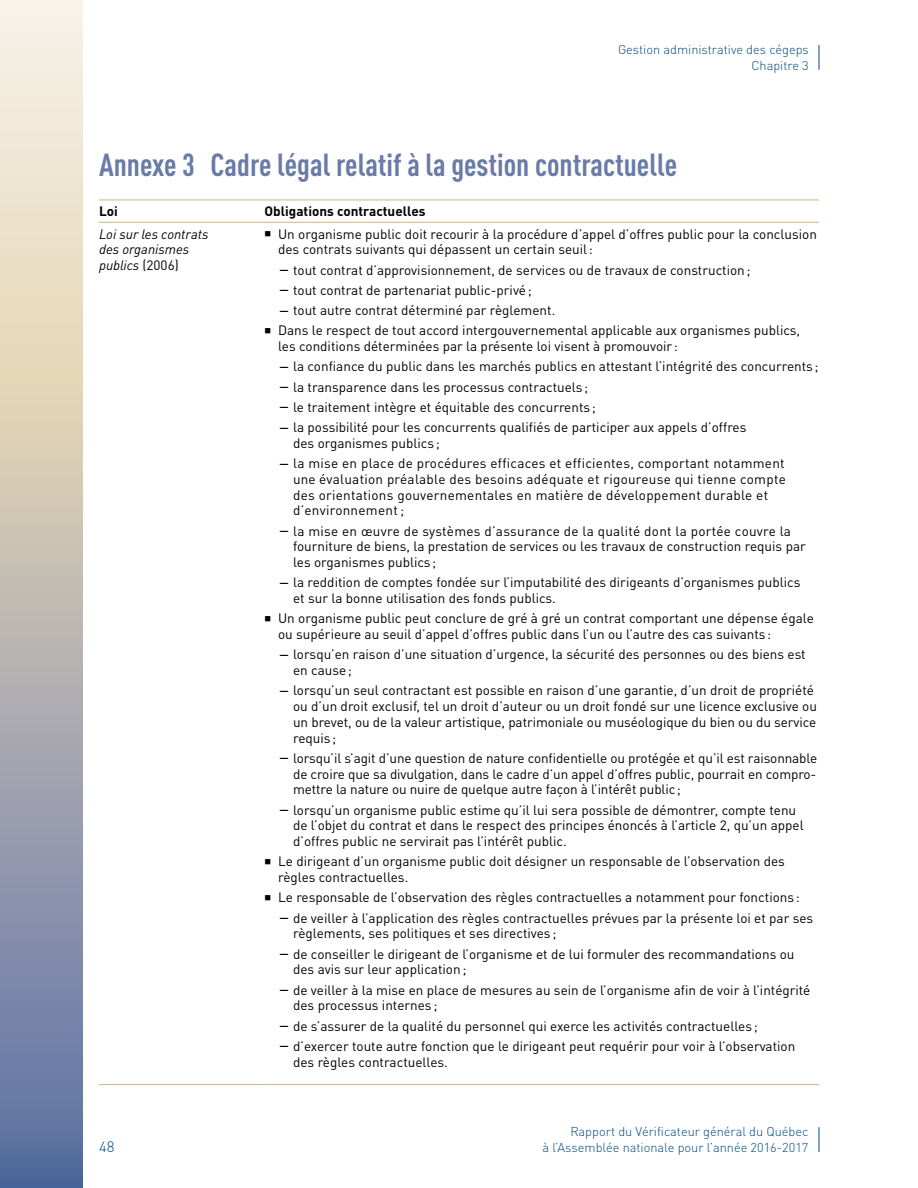
<style>
.page{position:relative;width:918px;height:1188px;background:#fff}
.page>*{position:absolute;margin:0;border:0;box-sizing:border-box;transform-origin:0 0}
.t1{font:700 condensed 31.5px "DIN Offc";color:#697ba7}
.t2{font:300 15px "DIN Offc";color:#004983}
.t3{font:13.5px/15.8px "DIN Offc";color:#000}
.t4{font:13.5px/15.8px "DIN Offc";letter-spacing:.02em;color:#000}
.t5{font:italic 13.5px/15.8px "DIN Offc";color:#000}
.t6{font:700 13.5px "DIN Offc";color:#000}
.t7{font:300 12.75px/15.8px "DIN Offc";color:#004983;text-align:right}
.s1{font-style:normal}
.s2{font-weight:700;font-size:9px}
</style>
<div class="page">
<svg style="left:819px;top:1127px;width:1px;height:25px"></svg>
<svg style="left:819px;top:45px;width:1px;height:25px"></svg>
<svg style="left:0;top:0;width:82px;height:1188px;background:#b8b7b8"></svg>
<hr style="left:99px;top:200px;width:166px;height:1px;background:#cfb67b">
<hr style="left:265px;top:200px;width:554px;height:1px;background:#cfb67b">
<hr style="left:99px;top:222px;width:166px;height:1px;background:#cfb67b">
<hr style="left:265px;top:222px;width:554px;height:1px;background:#cfb67b">
<hr style="left:99px;top:1084px;width:166px;height:1px;background:#cfb67b">
<hr style="left:265px;top:1084px;width:554px;height:1px;background:#cfb67b">
<p class="t7" style="left:618px;top:41px;width:192px">Gestion administrative des cégeps<br>Chapitre 3</p>
<h1 class="t1" style="left:99px;top:145px;width:580px">Annexe 3 Cadre légal relatif à la gestion contractuelle</h1>
<p class="t6" style="left:99px;top:203px;width:20px">Loi</p>
<p class="t6" style="left:265px;top:203px;width:162px">Obligations contractuelles</p>
<p class="t5" style="left:99px;top:226px;width:111px">Loi sur les contrats des organismes publics <span class="s1">(2006)</span></p>
<p class="t3" style="left:278px;top:226px;width:540px">Un organisme public doit recourir à la procédure d’appel d’offres public pour la conclusion des contrats suivants qui dépassent un certain seuil:</p>
<p class="t3" style="left:280px;top:262px;width:473px"><span class="s2">—</span> tout contrat d’approvisionnement, de services ou de travaux de construction;</p>
<p class="t3" style="left:280px;top:282px;width:254px"><span class="s2">—</span> tout contrat de partenariat public-privé;</p>
<p class="t3" style="left:278px;top:300px;width:524px;line-height:20.2px"><span class="s2">—</span> tout autre contrat déterminé par règlement.<br>Dans le respect de tout accord intergouvernemental applicable aux organismes publics,</p>
<p class="t3" style="left:278px;top:338px;width:401px">les conditions déterminées par la présente loi visent à promouvoir :</p>
<p class="t3" style="left:280px;top:358px;width:541px"><span class="s2">—</span> la confiance du public dans les marchés publics en attestant l’intégrité des concurrents ;</p>
<p class="t3" style="left:280px;top:379px;width:310px"><span class="s2">—</span> la transparence dans les processus contractuels ;</p>
<p class="t3" style="left:280px;top:399px;width:318px"><span class="s2">—</span> le traitement intègre et équitable des concurrents ;</p>
<p class="t3" style="left:293px;top:419px;width:455px;text-indent:-14px"><span class="s2">—</span> la possibilité pour les concurrents qualifiés de participer aux appels d’offres des organismes publics ;</p>
<p class="t4" style="left:293px;top:455px;width:494px;text-indent:-14px"><span class="s2">—</span> la mise en place de procédures efficaces et efficientes, comportant notamment une évaluation préalable des besoins adéquate et rigoureuse qui tienne compte des orientations gouvernementales en matière de développement durable et d’environnement;</p>
<p class="t3" style="left:293px;top:523px;width:514px;text-indent:-14px"><span class="s2">—</span> la mise en œuvre de systèmes d’assurance de la qualité dont la portée couvre la fourniture de biens, la prestation de services ou les travaux de construction requis par les organismes publics ;</p>
<p class="t3" style="left:293px;top:574px;width:509px;text-indent:-14px"><span class="s2">—</span> la reddition de comptes fondée sur l’imputabilité des dirigeants d’organismes publics et sur la bonne utilisation des fonds publics.</p>
<p class="t3" style="left:278px;top:610px;width:537px">Un organisme public peut conclure de gré à gré un contrat comportant une dépense égale ou supérieure au seuil d’appel d’offres public dans l’un ou l’autre des cas suivants :</p>
<p class="t3" style="left:293px;top:646px;width:514px;text-indent:-14px"><span class="s2">—</span> lorsqu’en raison d’une situation d’urgence, la sécurité des personnes ou des biens est en cause;</p>
<p class="t3" style="left:293px;top:682px;width:525px;text-indent:-14px"><span class="s2">—</span> lorsqu’un seul contractant est possible en raison d’une garantie, d’un droit de propriété ou d’un droit exclusif, tel un droit d’auteur ou un droit fondé sur une licence exclusive ou un brevet, ou de la valeur artistique, patrimoniale ou muséologique du bien ou du service requis ;</p>
<p class="t3" style="left:293px;top:750px;width:526px;text-align:justify;text-indent:-14px"><span class="s2">—</span> lorsqu’il s’agit d’une question de nature confidentielle ou protégée et qu’il est raisonnable de croire que sa divulgation, dans le cadre d’un appel d’offres public, pourrait en compro&shy;mettre la nature ou nuire de quelque autre façon à l’intérêt public;</p>
<p class="t3" style="left:293px;top:802px;width:512px;text-indent:-14px"><span class="s2">—</span> lorsqu’un organisme public estime qu’il lui sera possible de démontrer, compte tenu de l’objet du contrat et dans le respect des principes énoncés à l’article 2, qu’un appel d’offres public ne servirait pas l’intérêt public.</p>
<p class="t3" style="left:278px;top:853px;width:508px">Le dirigeant d’un organisme public doit désigner un responsable de l’observation des règles contractuelles.</p>
<p class="t3" style="left:278px;top:889px;width:523px">Le responsable de l’observation des règles contractuelles a notamment pour fonctions :</p>
<p class="t3" style="left:293px;top:910px;width:522px;text-indent:-14px"><span class="s2">—</span> de veiller à l’application des règles contractuelles prévues par la présente loi et par ses règlements, ses politiques et ses directives ;</p>
<p class="t3" style="left:293px;top:946px;width:503px;text-indent:-14px"><span class="s2">—</span> de conseiller le dirigeant de l’organisme et de lui formuler des recommandations ou des avis sur leur application;</p>
<p class="t3" style="left:293px;top:982px;width:519px;text-indent:-14px"><span class="s2">—</span> de veiller à la mise en place de mesures au sein de l’organisme afin de voir à l’intégrité des processus internes ;</p>
<p class="t3" style="left:280px;top:1018px;width:480px"><span class="s2">—</span> de s’assurer de la qualité du personnel qui exerce les activités contractuelles ;</p>
<p class="t3" style="left:293px;top:1038px;width:504px;text-indent:-14px"><span class="s2">—</span> d’exercer toute autre fonction que le dirigeant peut requérir pour voir à l’observation des règles contractuelles.</p>
<p class="t2" style="left:99px;top:1137px;width:17px">48</p>
<p class="t7" style="left:542px;top:1124px;width:268px">Rapport du Vérificateur général du Québec<br>à l’Assemblée nationale pour l’année 2016-2017</p>
</div>
